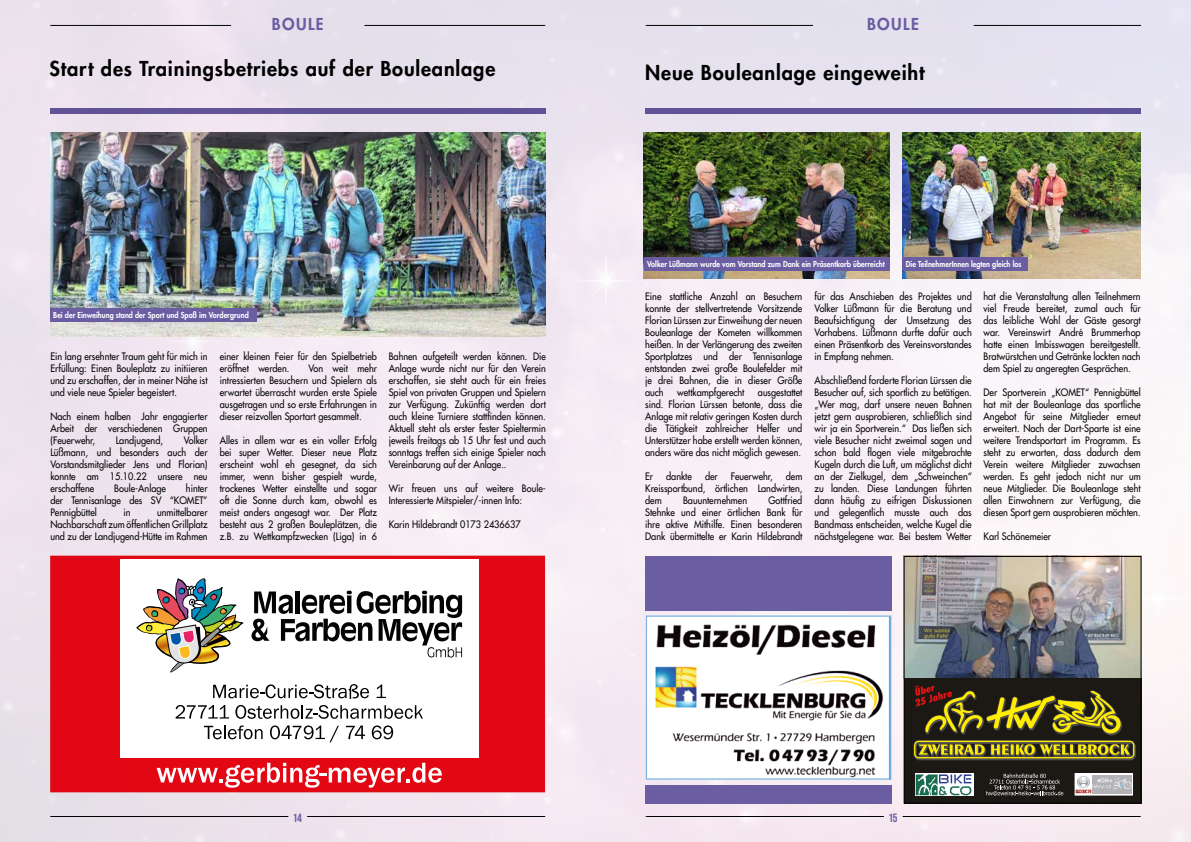
<style>
.page{position:relative;width:1191px;height:842px;background:#fff}
.page>*{position:absolute;margin:0;border:0;box-sizing:border-box;transform-origin:0 0}
.t1{font:800 20px "Futura LT";letter-spacing:.04em;color:#000}
.t2{font:800 16px "Futura LT";letter-spacing:.09em;color:#6a5da2}
.t3{font:700 12px "Bebas Neue Pro";color:#6a5da2}
.t4{font:10px/12px "Futura LT";color:#020203;text-align:justify;scale:.91 1}
.t5{font:800 8px "Futura LT";color:#fff;scale:.91 1}
</style>
<div class="page">
<img style="left:0;top:0;width:1191px;height:842px">
<hr style="left:50px;top:25px;width:181px;height:1px;background:#020203">
<hr style="left:364px;top:25px;width:181px;height:1px;background:#020203">
<hr style="left:50px;top:816px;width:238px;height:1px;background:#000">
<hr style="left:307px;top:816px;width:238px;height:1px;background:#020203">
<div style="left:51px;top:556px;width:493px;height:236px;background:#e30617"></div>
<div style="left:120px;top:560px;width:358px;height:228px;background:#fff"></div>
<svg style="left:176px;top:705px;width:53px;height:13px"></svg>
<svg style="left:235px;top:705px;width:188px;height:14px"></svg>
<svg style="left:204px;top:725px;width:59px;height:14px"></svg>
<svg style="left:270px;top:725px;width:69px;height:17px"></svg>
<svg style="left:346px;top:725px;width:19px;height:14px"></svg>
<svg style="left:372px;top:725px;width:21px;height:14px"></svg>
<div style="left:116px;top:759px;width:366px;height:33px;background:#e30613"></div>
<svg style="left:157px;top:763px;width:285px;height:25px"></svg>
<svg style="left:136px;top:578px;width:326px;height:121px"></svg>
<div style="left:50px;top:556px;width:495px;height:236px;border:1px solid #db0e17"></div>
<hr style="left:646px;top:816px;width:238px;height:1px;background:#020203">
<hr style="left:902px;top:816px;width:238px;height:1px;background:#020203">
<hr style="left:646px;top:25px;width:167px;height:1px;background:#020203">
<hr style="left:973px;top:25px;width:168px;height:1px;background:#020203">
<img style="left:50px;top:132px;width:495px;height:204px">
<div style="left:50px;top:108px;width:495px;height:6px;background:#615296"></div>
<div style="left:645px;top:108px;width:495px;height:6px;background:#605298"></div>
<img style="left:644px;top:132px;width:245px;height:147px">
<img style="left:902px;top:132px;width:238px;height:147px">
<div style="left:50px;top:308px;width:206px;height:14px;background:#6a5da2"></div>
<div style="left:644px;top:257px;width:245px;height:14px;background:#6a5da2"></div>
<div style="left:902px;top:257px;width:125px;height:14px;background:#6a5da2"></div>
<img style="left:905px;top:558px;width:234px;height:120px">
<div style="left:904px;top:678px;width:237px;height:125px;background:#1c1915"></div>
<svg style="left:986px;top:774px;width:77px;height:22px"></svg>
<svg style="left:913px;top:685px;width:222px;height:75px"></svg>
<img style="left:915px;top:774px;width:58px;height:21px">
<div style="left:1075px;top:773px;width:57px;height:22px;border:1px solid #fff"></div>
<img style="left:1076px;top:775px;width:55px;height:18px">
<div style="left:903px;top:556px;width:238px;height:247px;border:1px solid #000"></div>
<div style="left:646px;top:785px;width:246px;height:18px;background:#6a5da2"></div>
<div style="left:646px;top:556px;width:246px;height:54px;background:#6a5da2"></div>
<img style="left:648px;top:617px;width:241px;height:161px">
<div style="left:646px;top:615px;width:245px;height:165px;border:1px solid #81b7e2"></div>
<h2 class="t2" style="left:272px;top:14px;width:53px">BOULE</h2>
<h2 class="t2" style="left:867px;top:14px;width:53px">BOULE</h2>
<h1 class="t1" style="left:49px;top:55px;width:447px">Start des Trainingsbetriebs auf der Bouleanlage</h1>
<h1 class="t1" style="left:645px;top:59px;width:281px">Neue Bouleanlage eingeweiht</h1>
<p class="t5" style="left:53px;top:310px;width:216px">Bei der Einweihung stand der Sport und Spaß im Vordergrund</p>
<p class="t4" style="left:50px;top:350px;width:174px">Ein lang ersehnter Traum geht für mich in Erfüllung: Einen Bouleplatz zu initiieren und zu erschaffen, der in meiner Nähe ist und viele neue Spieler begeistert.</p>
<p class="t4" style="left:50px;top:410px;width:174px">Nach einem halben Jahr engagierter Arbeit der verschiedenen Gruppen (Feuerwehr,</p>
<p class="t4" style="left:50px;top:434px;width:174px;text-indent:133px">Volker Lüßmann, und besonders auch der Vorstandsmitglieder Jens und Florian) konnte am 15.10.22 unsere neu erschaffene</p>
<p class="t4" style="left:116px;top:434px;width:53px">Landjugend,</p>
<p class="t4" style="left:50px;top:482px;width:174px;text-indent:135px">hinter der Tennisanlage des SV “KOMET” Pennigbüttel</p>
<p class="t4" style="left:114px;top:482px;width:58px">Boule-Anlage</p>
<p class="t4" style="left:50px;top:506px;width:174px;text-indent:107px">unmittelbarer Nachbarschaft zum öffentlichen Grillplatz und zu der Landjugend-Hütte im Rahmen</p>
<p class="t4" style="left:123px;top:506px;width:9px">in</p>
<p class="t4" style="left:220px;top:350px;width:174px">einer kleinen Feier für den Spielbetrieb eröffnet werden.</p>
<p class="t4" style="left:220px;top:362px;width:174px;text-indent:89px">Von weit mehr intressierten Besuchern und Spielern als erwartet überrascht wurden erste Spiele ausgetragen und so erste Erfahrungen in dieser reizvollen Sportart gesammelt.</p>
<p class="t4" style="left:220px;top:434px;width:174px">Alles in allem war es ein voller Erfolg bei super Wetter. Dieser neue Platz erscheint wohl eh gesegnet, da sich immer, wenn bisher gespielt wurde, trockenes Wetter einstellte und sogar oft die Sonne durch kam, obwohl es meist anders angesagt war. Der Platz besteht aus 2 großen Bouleplätzen, die z.B. zu Wettkampfzwecken (Liga) in 6</p>
<p class="t4" style="left:389px;top:350px;width:174px">Bahnen aufgeteilt werden können. Die Anlage wurde nicht nur für den Verein erschaffen, sie steht auch für ein freies Spiel von privaten Gruppen und Spielern zur Verfügung. Zukünftig werden dort auch kleine Turniere stattfinden können.<br>Aktuell steht als erster fester Spieltermin jeweils freitags ab 15 Uhr fest und auch sonntags treffen sich einige Spieler nach Vereinbarung auf der Anlage..</p>
<p class="t4" style="left:389px;top:482px;width:174px">Wir freuen uns auf weitere Boule-<br>Interessierte Mitspieler/-innen Info:</p>
<p class="t4" style="left:389px;top:518px;width:146px">Karin Hildebrandt 0173 2436637</p>
<p class="t5" style="left:647px;top:259px;width:262px">Volker Lüßmann wurde vom Vorstand zum Dank ein Präsentkorb überreicht</p>
<p class="t5" style="left:906px;top:259px;width:128px">Die TeilnehmerInnen legten gleich los</p>
<p class="t4" style="left:645px;top:290px;width:174px">Eine stattliche Anzahl an Besuchern konnte der stellvertretende Vorsitzende Florian Lürssen zur Einweihung der neuen Bouleanlage der Kometen willkommen heißen. In der Verlängerung des zweiten Sportplatzes und der Tennisanlage entstanden zwei große Boulefelder mit je drei Bahnen, die in dieser Größe auch</p>
<p class="t4" style="left:677px;top:386px;width:75px">wettkampfgerecht</p>
<p class="t4" style="left:645px;top:386px;width:174px;text-indent:113px">ausgestattet sind. Florian Lürssen betonte, dass die Anlage mit relativ geringen Kosten durch die Tätigkeit zahlreicher Helfer und Unterstützer habe erstellt werden können, anders wäre das nicht möglich gewesen.</p>
<p class="t4" style="left:645px;top:470px;width:10px">Er</p>
<p class="t4" style="left:666px;top:470px;width:30px">dankte</p>
<p class="t4" style="left:705px;top:470px;width:15px">der</p>
<p class="t4" style="left:730px;top:470px;width:48px">Feuerwehr,</p>
<p class="t4" style="left:645px;top:470px;width:174px;text-indent:141px">dem Kreissportbund, örtlichen Landwirten, dem</p>
<p class="t4" style="left:645px;top:494px;width:174px;text-indent:123px">Gottfried Stehnke und einer örtlichen Bank für ihre aktive Mithilfe. Einen besonderen Dank übermittelte er Karin Hildebrandt</p>
<p class="t4" style="left:683px;top:494px;width:72px">Bauunternehmen</p>
<p class="t4" style="left:814px;top:290px;width:174px">für das Anschieben des Projektes und Volker Lüßmann für die Beratung und Beaufsichtigung der Umsetzung des Vorhabens. Lüßmann durfte dafür auch einen Präsentkorb des Vereinsvorstandes in Empfang nehmen.</p>
<p class="t4" style="left:814px;top:374px;width:174px">Abschließend forderte Florian Lürssen die Besucher auf, sich sportlich zu betätigen. „Wer mag, darf unsere neuen Bahnen jetzt gern ausprobieren, schließlich sind wir ja ein Sportverein.“ Das ließen sich viele Besucher nicht zweimal sagen und schon bald flogen viele mitgebrachte Kugeln durch die Luft, um möglichst dicht an der Zielkugel, dem „Schweinchen“ zu landen. Diese Landungen führten dann häufig zu eifrigen Diskussionen und gelegentlich musste auch das Bandmass entscheiden, welche Kugel die nächstgelegene war. Bei bestem Wetter</p>
<p class="t4" style="left:983px;top:290px;width:174px">hat die Veranstaltung allen Teilnehmern viel Freude bereitet, zumal auch für das leibliche Wohl der Gäste gesorgt war. Vereinswirt André Brummerhop hatte einen Imbisswagen bereitgestellt.<br>Bratwürstchen und Getränke lockten nach dem Spiel zu angeregten Gesprächen.</p>
<p class="t4" style="left:983px;top:386px;width:174px">Der Sportverein „KOMET“ Pennigbüttel hat mit der Bouleanlage das sportliche Angebot für seine Mitglieder erneut erweitert. Nach der Dart-Sparte ist eine weitere Trendsportart im Programm. Es steht zu erwarten, dass dadurch dem Verein weitere Mitglieder zuwachsen werden. Es geht jedoch nicht nur um neue Mitglieder. Die Bouleanlage steht allen Einwohnern zur Verfügung, die diesen Sport gern ausprobieren möchten.</p>
<p class="t4" style="left:983px;top:530px;width:76px">Karl Schönemeier</p>
<p class="t3" style="left:293px;top:811px;width:10px">14</p>
<p class="t3" style="left:889px;top:811px;width:10px">15</p>
</div>
